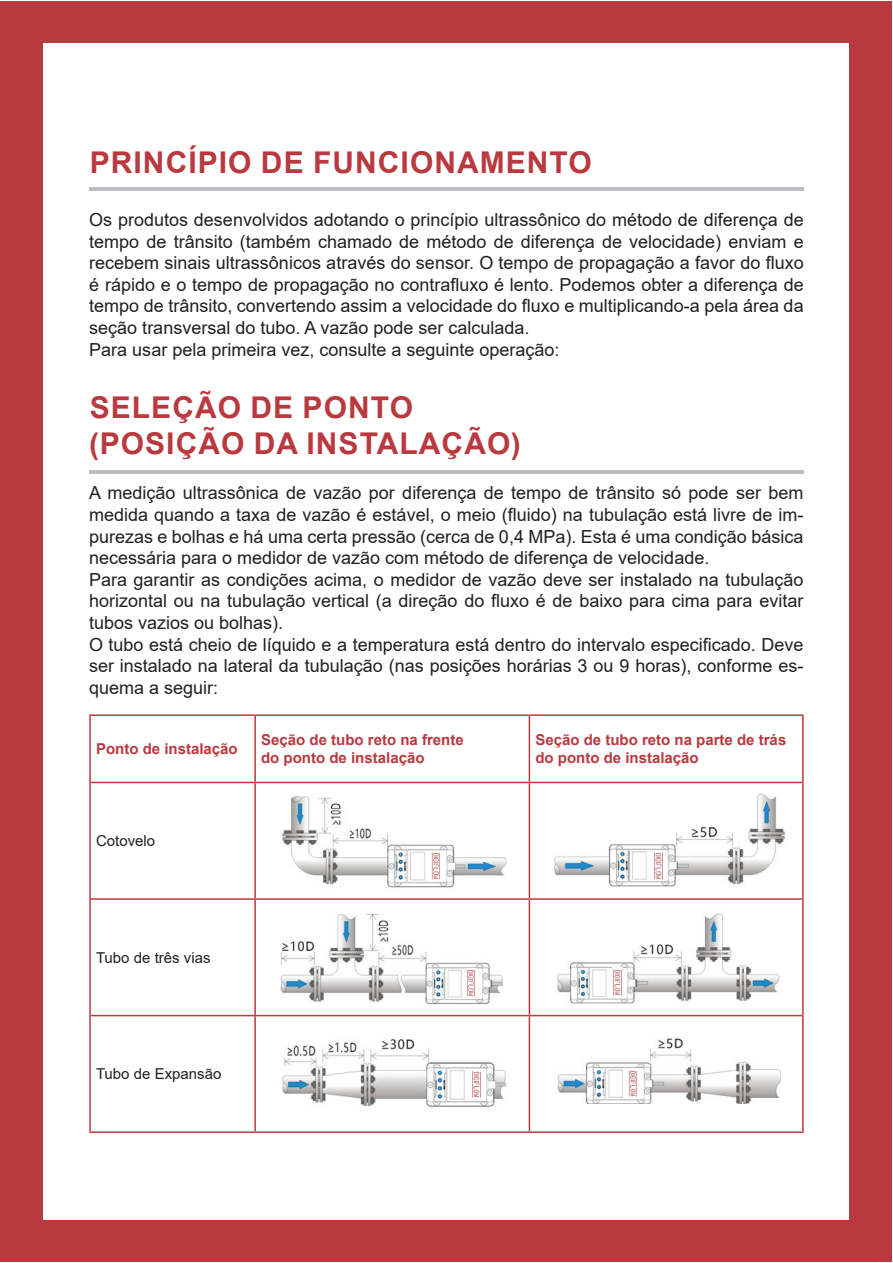
<style>
.page{position:relative;width:893px;height:1263px;background:#fff}
.page>*{position:absolute;margin:0;border:0;box-sizing:border-box;transform-origin:0 0}
.t1{font:700 30px/36px "Arial";letter-spacing:.035em;color:#b9393f}
.t2{font:18px/21.6px "Arial";color:#231f20}
.t3{font:700 15px/18px "Arial";color:#b9393f}
.t4{font:15px "Arial";color:#231f20}
</style>
<div class="page">
<div style="left:1px;top:1px;width:891px;height:42px;background:#b9393f"></div>
<div style="left:1px;top:1220px;width:891px;height:42px;background:#b9393f"></div>
<div style="left:0;top:11px;width:43px;height:1209px;background:#b9393f"></div>
<div style="left:849px;top:11px;width:43px;height:1209px;background:#b9393f"></div>
<hr style="left:89px;top:187px;width:715px;height:4px;background:#bcbdc0">
<hr style="left:89px;top:470px;width:715px;height:4px;background:#bcbdc0">
<hr style="left:254px;top:716px;width:2px;height:66px;background:#b9393f">
<hr style="left:529px;top:716px;width:1px;height:66px;background:#b9393f">
<hr style="left:91px;top:782px;width:164px;height:1px;background:#b9393f">
<hr style="left:255px;top:782px;width:274px;height:1px;background:#b9393f">
<hr style="left:254px;top:783px;width:2px;height:115px;background:#b9393f">
<hr style="left:529px;top:782px;width:273px;height:1px;background:#b9393f">
<hr style="left:529px;top:783px;width:1px;height:115px;background:#b9393f">
<hr style="left:91px;top:898px;width:164px;height:2px;background:#b9393f">
<hr style="left:255px;top:898px;width:274px;height:2px;background:#b9393f">
<hr style="left:254px;top:900px;width:2px;height:115px;background:#b9393f">
<hr style="left:529px;top:898px;width:273px;height:2px;background:#b9393f">
<hr style="left:529px;top:900px;width:1px;height:115px;background:#b9393f">
<hr style="left:91px;top:1015px;width:164px;height:1px;background:#b9393f">
<hr style="left:255px;top:1015px;width:274px;height:1px;background:#b9393f">
<hr style="left:254px;top:1016px;width:2px;height:115px;background:#b9393f">
<hr style="left:529px;top:1015px;width:273px;height:1px;background:#b9393f">
<hr style="left:529px;top:1016px;width:1px;height:115px;background:#b9393f">
<hr style="left:89px;top:714px;width:166px;height:2px;background:#b9393f">
<hr style="left:89px;top:716px;width:2px;height:66px;background:#b9393f">
<hr style="left:255px;top:714px;width:274px;height:2px;background:#b9393f">
<hr style="left:529px;top:714px;width:275px;height:2px;background:#b9393f">
<hr style="left:802px;top:716px;width:2px;height:66px;background:#b9393f">
<hr style="left:89px;top:782px;width:2px;height:117px;background:#b9393f">
<hr style="left:802px;top:782px;width:2px;height:117px;background:#b9393f">
<hr style="left:89px;top:899px;width:2px;height:116px;background:#b9393f">
<hr style="left:802px;top:899px;width:2px;height:116px;background:#b9393f">
<hr style="left:89px;top:1015px;width:2px;height:116px;background:#b9393f">
<hr style="left:802px;top:1015px;width:2px;height:116px;background:#b9393f">
<hr style="left:89px;top:1131px;width:166px;height:2px;background:#b9393f">
<hr style="left:255px;top:1131px;width:274px;height:2px;background:#b9393f">
<hr style="left:529px;top:1131px;width:275px;height:2px;background:#b9393f">
<img style="left:282px;top:796px;width:224px;height:92px">
<img style="left:555px;top:793px;width:230px;height:93px">
<img style="left:280px;top:915px;width:223px;height:89px">
<img style="left:557px;top:913px;width:223px;height:91px">
<img style="left:282px;top:1039px;width:225px;height:68px">
<img style="left:557px;top:1038px;width:224px;height:66px">
<img style="left:431px;top:852px;width:10px;height:28px">
<img style="left:466px;top:969px;width:10px;height:28px">
<img style="left:471px;top:1069px;width:11px;height:30px">
<img style="left:628px;top:1068px;width:10px;height:30px">
<img style="left:612px;top:967px;width:11px;height:30px">
<img style="left:653px;top:851px;width:10px;height:29px">
<h1 class="t1" style="left:90px;top:145px;width:503px">PRINCÍPIO DE FUNCIONAMENTO</h1>
<p class="t2" style="left:89px;top:209px;width:716px">Os produtos desenvolvidos adotando o princípio ultrassônico do método de diferença de tempo de trânsito (também chamado de método de diferença de velocidade) enviam e recebem sinais ultrassônicos através do sensor. O tempo de propagação a favor do fluxo é rápido e o tempo de propagação no contrafluxo é lento. Podemos obter a diferença de tempo de trânsito, convertendo assim a velocidade do fluxo e multiplicando-a pela área da seção transversal do tubo. A vazão pode ser calculada.<br>Para usar pela primeira vez, consulte a seguinte operação:</p>
<h1 class="t1" style="left:89px;top:389px;width:433px">SELEÇÃO DE PONTO (POSIÇÃO DA INSTALAÇÃO)</h1>
<p class="t2" style="left:89px;top:482px;width:716px">A medição ultrassônica de vazão por diferença de tempo de trânsito só pode ser bem medida quando a taxa de vazão é estável, o meio (fluido) na tubulação está livre de im&shy;purezas e bolhas e há uma certa pressão (cerca de 0,4 MPa). Esta é uma condição básica necessária para o medidor de vazão com método de diferença de velocidade.<br>Para garantir as condições acima, o medidor de vazão deve ser instalado na tubulação horizontal ou na tubulação vertical (a direção do fluxo é de baixo para cima para evitar tubos vazios ou bolhas).<br>O tubo está cheio de líquido e a temperatura está dentro do intervalo especificado. Deve ser instalado na lateral da tubulação (nas posições horárias 3 ou 9 horas), conforme es&shy;quema a seguir:</p>
<p class="t3" style="left:96px;top:740px;width:143px">Ponto de instalação</p>
<p class="t3" style="left:261px;top:731px;width:204px">Seção de tubo reto na frente do ponto de instalação</p>
<p class="t3" style="left:535px;top:731px;width:252px">Seção de tubo reto na parte de trás do ponto de instalação</p>
<p class="t4" style="left:96px;top:831px;width:61px">Cotovelo</p>
<p class="t4" style="left:96px;top:947px;width:116px">Tubo de três vias</p>
<p class="t4" style="left:96px;top:1064px;width:127px">Tubo de Expansão</p>
</div>
